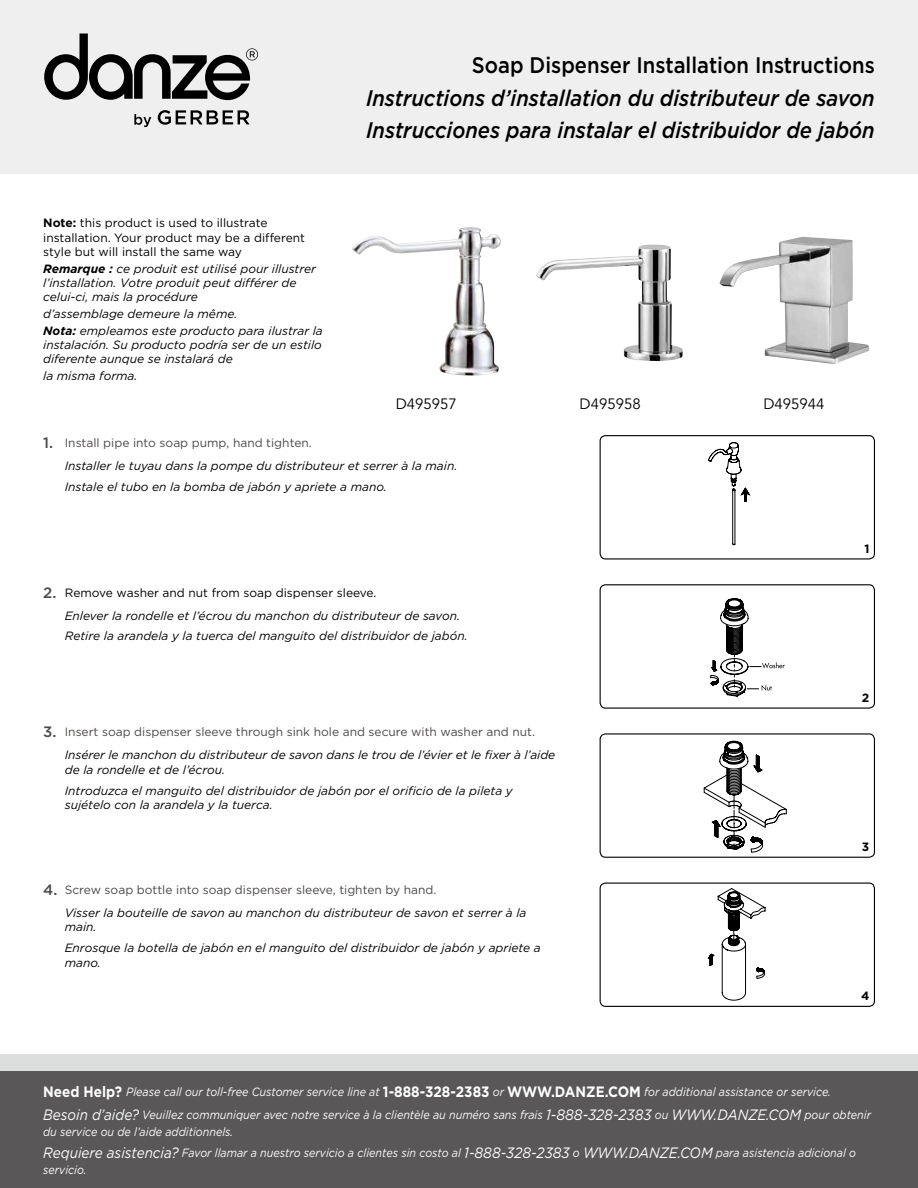
<style>
.page{position:relative;width:918px;height:1188px;background:#fff}
.page>*{position:absolute;margin:0;border:0;box-sizing:border-box;transform-origin:0 0}
.t1{font:italic 500 22.5px/32.4px "Gotham";color:#000;scale:.9 1}
.t2{font:500 22.5px "Gotham";color:#000;scale:.9 1}
.t3{font:15px "Avenir";color:#000}
.t4{font:italic 12px/23px "Gotham";color:#000}
.t5{font:italic 12px/23.4px "Gotham";color:#fff;scale:.9 1}
.t6{font:12px/14.4px "Gotham";color:#000}
.t7{font:700 12px "Gotham";color:#000}
.s1{font-weight:700}
.s2{font-weight:500;font-style:normal;font-size:15px;color:#4c4948}
.s3{font-style:normal;color:#4c4948}
.s4{font-style:normal}
.s5{font-weight:700;font-style:normal;font-size:15px}
.s6{font-size:15px}
</style>
<div class="page">
<div style="left:0;top:0;width:918px;height:174px;background:#efefef"></div>
<div style="left:0;top:1054px;width:918px;height:134px;background:#dcdddd"></div>
<div style="left:0;top:1071px;width:918px;height:117px;background:#595757"></div>
<svg style="left:158px;top:110px;width:92px;height:15px"></svg>
<svg style="left:134px;top:114px;width:17px;height:13px"></svg>
<svg style="left:44px;top:34px;width:214px;height:66px"></svg>
<img style="left:719px;top:237px;width:150px;height:127px">
<img style="left:536px;top:244px;width:147px;height:117px">
<img style="left:352px;top:227px;width:149px;height:149px">
<svg style="left:708px;top:442px;width:42px;height:103px"></svg>
<div style="left:600px;top:435px;width:275px;height:124px;border:1px solid #000;border-radius:5px"></div>
<svg style="left:710px;top:598px;width:75px;height:98px"></svg>
<div style="left:600px;top:584px;width:275px;height:125px;border:1px solid #000;border-radius:5px"></div>
<svg style="left:704px;top:741px;width:83px;height:111px"></svg>
<div style="left:600px;top:733px;width:275px;height:125px;border:1px solid #000;border-radius:5px"></div>
<svg style="left:708px;top:888px;width:57px;height:112px"></svg>
<div style="left:600px;top:883px;width:275px;height:124px;border:1px solid #000;border-radius:5px"></div>
<p class="t6" style="left:43px;top:216px;width:263px"><span class="s1">Note:</span> this product is used to illustrate installation. Your product may be a different style but will install the same way</p>
<p class="t4" style="left:43px;top:261px;width:274px;line-height:14.4px"><span class="s1">Remarque :</span> ce produit est utilisé pour illustrer l’installation. Votre produit peut différer de celui-ci, mais la procédure</p>
<p class="t4" style="left:43px;top:305px;width:281px;line-height:16.5px">d’assemblage demeure la même.<br><span class="s1">Nota:</span> empleamos este producto para ilustrar la</p>
<p class="t4" style="left:43px;top:337px;width:280px;line-height:14.4px">instalación. Su producto podría ser de un estilo diferente aunque se instalará de</p>
<p class="t4" style="left:43px;top:364px;width:96px">la misma forma.</p>
<h1 class="t2" style="left:472px;top:50px;width:449px">Soap Dispenser Installation Instructions</h1>
<h1 class="t1" style="left:366px;top:81px;width:567px">Instructions d’installation du distributeur de savon<br>Instrucciones para instalar el distribuidor de jabón</h1>
<p class="t3" style="left:396px;top:395px;width:63px">D495957</p>
<p class="t3" style="left:580px;top:395px;width:63px">D495958</p>
<p class="t3" style="left:763px;top:395px;width:63px">D495944</p>
<p class="t4" style="left:65px;top:431px;width:394px;text-indent:-22px"><span class="s2">1.</span> <span class="s3">Install pipe into soap pump, hand tighten.<br></span>Installer le tuyau dans la pompe du distributeur et serrer à la main.</p>
<p class="t4" style="left:65px;top:475px;width:324px">Instale el tubo en la bomba de jabón y apriete a mano.</p>
<p class="t4" style="left:65px;top:581px;width:397px;text-indent:-22px"><span class="s2">2.</span> <span class="s4">Remove washer and nut from soap dispenser sleeve.<br></span>Enlever la rondelle et l’écrou du manchon du distributeur de savon.</p>
<p class="t4" style="left:65px;top:624px;width:404px">Retire la arandela y la tuerca del manguito del distribuidor de jabón.</p>
<p class="t4" style="left:65px;top:720px;width:492px;text-indent:-22px"><span class="s2">3.</span> <span class="s3">Insert soap dispenser sleeve through sink hole and secure with washer and nut.<br></span>Insérer le manchon du distributeur de savon dans le trou de l’évier et le fixer à l’aide</p>
<p class="t4" style="left:65px;top:759px;width:450px;line-height:20.9px">de la rondelle et de l’écrou.<br>Introduzca el manguito del distribuidor de jabón por el orificio de la pileta y</p>
<p class="t4" style="left:65px;top:793px;width:209px">sujételo con la arandela y la tuerca.</p>
<p class="t4" style="left:65px;top:878px;width:463px;text-indent:-22px"><span class="s2">4.</span> <span class="s3">Screw soap bottle into soap dispenser sleeve, tighten by hand.<br></span>Visser la bouteille de savon au manchon du distributeur de savon et serrer à la</p>
<p class="t4" style="left:65px;top:916px;width:478px;line-height:20.9px">main.<br>Enrosque la botella de jabón en el manguito del distribuidor de jabón y apriete a</p>
<p class="t4" style="left:65px;top:951px;width:38px">mano.</p>
<p class="t7" style="left:864px;top:540px;width:7px">1</p>
<p class="t7" style="left:862px;top:689px;width:9px">2</p>
<p class="t7" style="left:862px;top:839px;width:9px">3</p>
<p class="t7" style="left:861px;top:988px;width:10px">4</p>
<p class="t5" style="left:43px;top:1080px;width:921px"><span class="s5">Need Help?</span> Please call our toll-free Customer service line at <span class="s5">1-888-328-2383</span> or <span class="s5">WWW.DANZE.COM</span> for additional assistance or service.<br><span class="s6">Besoin d’aide?</span> Veuillez communiquer avec notre service à la clientèle au numéro sans frais <span class="s6">1-888-328-2383</span> ou <span class="s6">WWW.DANZE.COM</span> pour obtenir</p>
<p class="t5" style="left:43px;top:1121px;width:905px;line-height:21.3px">du service ou de l’aide additionnels.<br><span class="s6">Requiere asistencia?</span> Favor llamar a nuestro servicio a clientes sin costo al <span class="s6">1-888-328-2383</span> o <span class="s6">WWW.DANZE.COM</span> para asistencia adicional o</p>
<p class="t5" style="left:43px;top:1158px;width:50px">servicio.</p>
</div>
